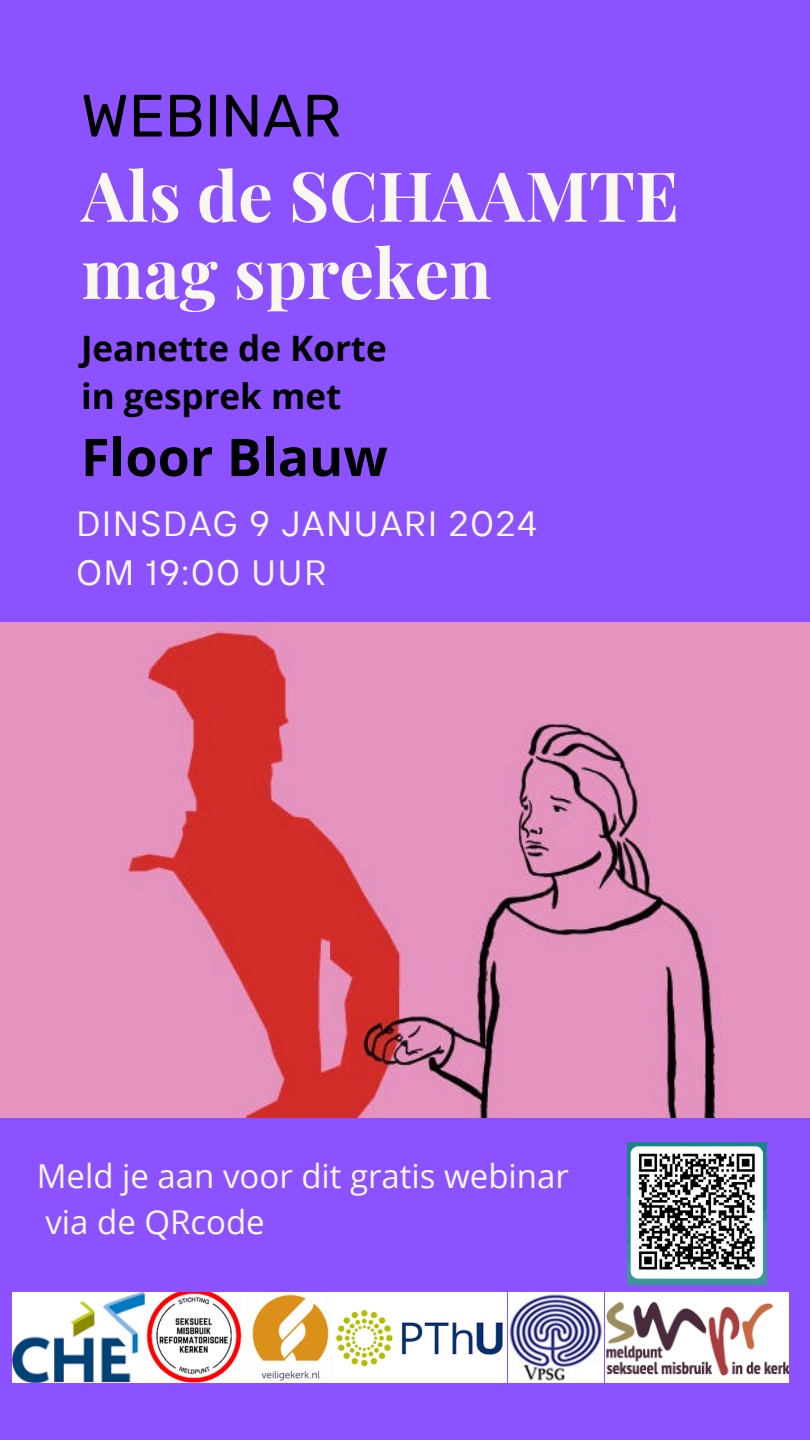
<style>
.page{position:relative;width:810px;height:1440px;background:#8c52ff}
.page>*{position:absolute;margin:0;border:0;box-sizing:border-box;transform-origin:0 0}
.t1{font:700 69px/77.2px "Playfair Display";color:#f8f7f2}
.t2{font:59.6px "Rubik";color:#000}
.t3{font:700 52px "Open Sans";color:#000}
.t4{font:35px "TT Interphases";letter-spacing:.055em;color:#f8f7f2}
.t5{font:700 35px "Open Sans";color:#000}
.t6{font:33px "Open Sans";color:#f8f7f2}
</style>
<div class="page">
<img style="left:204px;top:1293px;width:303px;height:90px">
<img style="left:509px;top:1293px;width:280px;height:90px">
<img style="left:12px;top:1293px;width:192px;height:90px">
<img style="left:627px;top:1142px;width:140px;height:143px">
<img style="left:0;top:623px;width:810px;height:495px">
<p class="t2" style="left:81px;top:81px;width:262px">WEBINAR</p>
<p class="t1" style="left:81px;top:155px;width:599px">Als de SCHAAMTE mag spreken</p>
<p class="t5" style="left:81px;top:323px;width:307px">Jeanette de Korte</p>
<p class="t5" style="left:81px;top:372px;width:262px">in gesprek met</p>
<p class="t3" style="left:81px;top:421px;width:308px">Floor Blauw</p>
<p class="t4" style="left:76px;top:501px;width:462px">DINSDAG 9 JANUARI 2024</p>
<p class="t4" style="left:76px;top:550px;width:252px">OM 19:00 UUR</p>
<p class="t6" style="left:37px;top:1153px;width:534px">Meld je aan voor dit gratis webinar</p>
<p class="t6" style="left:45px;top:1198px;width:221px">via de QRcode</p>
</div>
